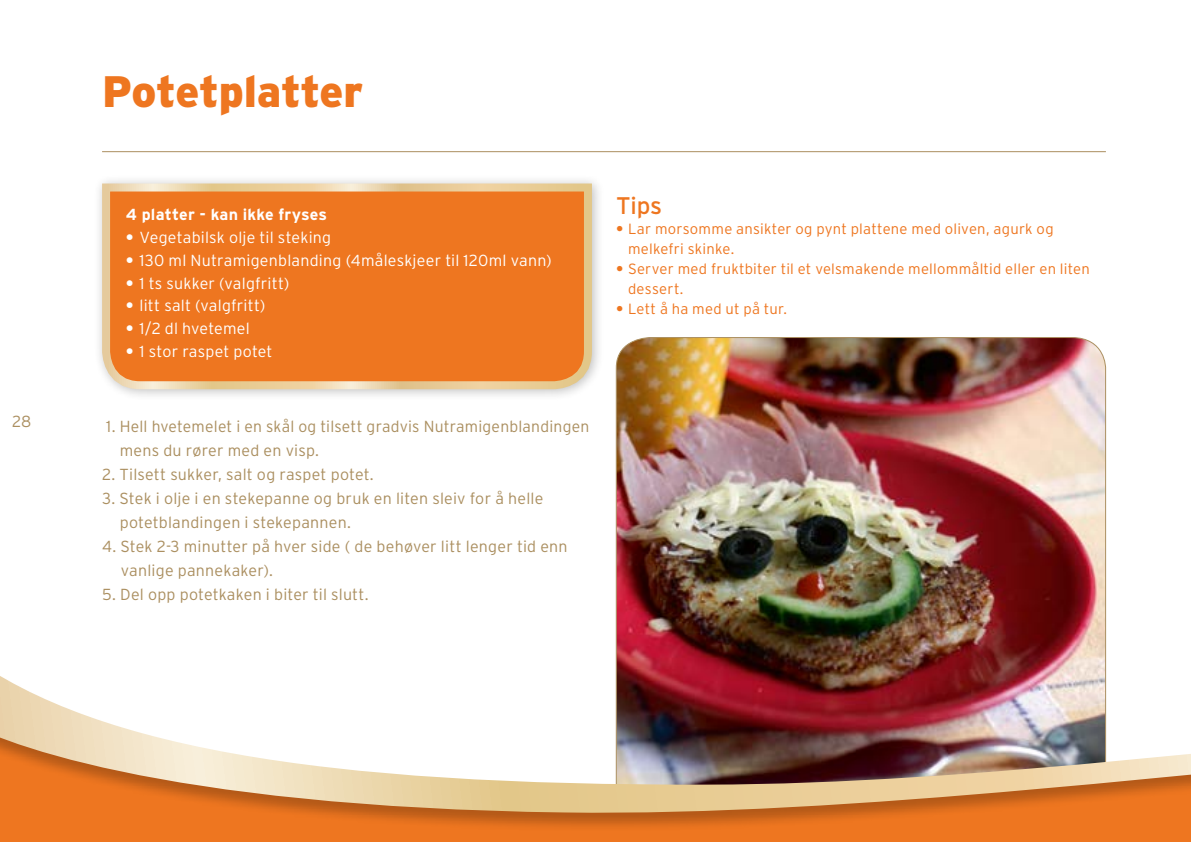
<style>
.page{position:relative;width:1191px;height:842px;background:#fff}
.page>*{position:absolute;margin:0;border:0;box-sizing:border-box;transform-origin:0 0}
.t1{font:900 44px "Interstate";letter-spacing:-.01em;color:#ee7620}
.t2{font:24px "Interstate";color:#ee7620}
.t3{font:300 16px/24px "Interstate";letter-spacing:.015em;color:#ab8f60}
.t4{font:300 16px "Interstate";letter-spacing:.015em;color:#fff}
.t5{font:700 16px "Interstate";letter-spacing:.01em;color:#fff}
.t6{font:300 14.8px/20px "Interstate";letter-spacing:.015em;color:#ee7620}
.s1{font-weight:700}
</style>
<div class="page">
<img style="left:615px;top:337px;width:491px;height:276px">
<div style="left:0;top:832px;width:1191px;height:10px;background:#ee7620"></div>
<div style="left:0;top:644px;width:1191px;height:188px;background:#000;opacity:.25"></div>
<img style="left:0;top:613px;width:1191px;height:207px">
<hr style="left:102px;top:151px;width:1004px;height:1px;background:#ab8f60">
<div style="left:93px;top:174px;width:511px;height:228px;background:#000;opacity:.25"></div>
<svg style="left:98px;top:179px;width:498px;height:214px;background:#ed8538"></svg>
<p class="t3" style="left:12px;top:410px;width:21px">28</p>
<h1 class="t1" style="left:102px;top:67px;width:263px">Potetplatter</h1>
<p class="t5" style="left:126px;top:206px;width:203px">4 platter - kan ikke fryses</p>
<p class="t4" style="left:126px;top:228px;width:207px"><span class="s1">•</span> Vegetabilsk olje til steking</p>
<p class="t4" style="left:126px;top:251px;width:427px"><span class="s1">•</span> 130 ml Nutramigenblanding (4måleskjeer til 120ml vann)</p>
<p class="t4" style="left:126px;top:274px;width:165px"><span class="s1">•</span> 1 ts sukker (valgfritt)</p>
<p class="t4" style="left:126px;top:297px;width:141px"><span class="s1">•</span> litt salt (valgfritt)</p>
<p class="t4" style="left:126px;top:320px;width:125px"><span class="s1">•</span> 1/2 dl hvetemel</p>
<p class="t4" style="left:126px;top:342px;width:148px"><span class="s1">•</span> 1 stor raspet potet</p>
<p class="t3" style="left:120px;top:414px;width:471px;text-indent:-14px">1. Hell hvetemelet i en skål og tilsett gradvis Nutramigenblandingen mens du rører med en visp.</p>
<p class="t3" style="left:102px;top:462px;width:273px">2. Tilsett sukker, salt og raspet potet.</p>
<p class="t3" style="left:120px;top:486px;width:425px;text-indent:-18px">3. Stek i olje i en stekepanne og bruk en liten sleiv for å helle potetblandingen i stekepannen.</p>
<p class="t3" style="left:121px;top:534px;width:448px;text-indent:-19px">4. Stek 2-3 minutter på hver side ( de behøver litt lenger tid enn vanlige pannekaker).</p>
<p class="t3" style="left:102px;top:582px;width:268px">5. Del opp potetkaken i biter til slutt.</p>
<h2 class="t2" style="left:616px;top:193px;width:48px">Tips</h2>
<p class="t6" style="left:628px;top:219px;width:427px;text-indent:-12px"><span class="s1">•</span> Lar morsomme ansikter og pynt plattene med oliven, agurk og melkefri skinke.</p>
<p class="t6" style="left:628px;top:259px;width:463px;text-indent:-12px"><span class="s1">•</span> Server med fruktbiter til et velsmakende mellommåltid eller en liten dessert.</p>
<p class="t6" style="left:616px;top:299px;width:172px"><span class="s1">•</span> Lett å ha med ut på tur.</p>
</div>
